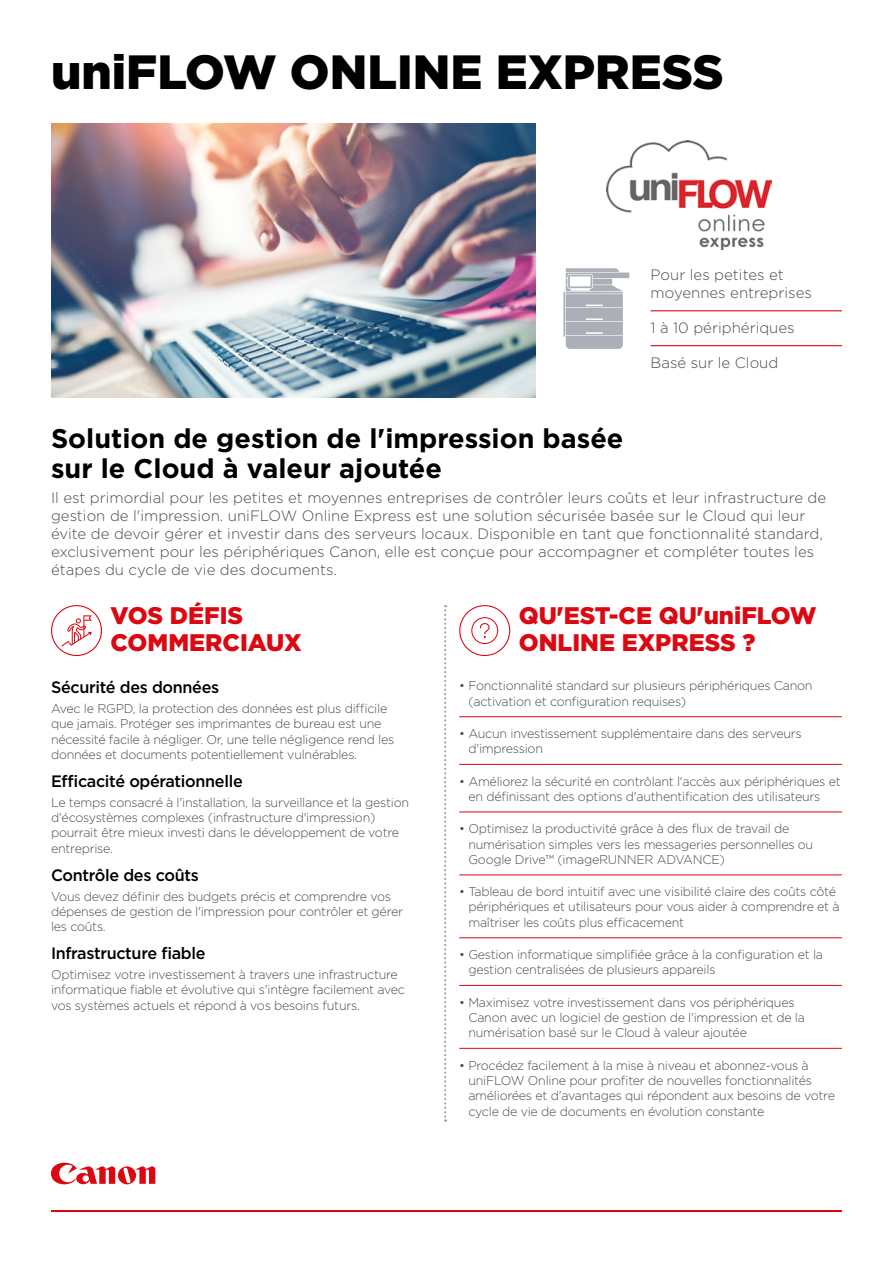
<style>
.page{position:relative;width:893px;height:1263px;background:#fff}
.page>*{position:absolute;margin:0;border:0;box-sizing:border-box;transform-origin:0 0}
.t1{font:900 48px "Gotham";color:#000}
.t2{font:700 27px/30px "Gotham";color:#000}
.t3{font:900 24px/27px "Gotham";color:#db0812}
.t4{font:500 16.5px "Gotham";letter-spacing:-.02em;color:#000}
.t5{font:300 15px/18px "Gotham";color:#484d52}
.t6{font:300 12.75px/15.3px "Gotham";letter-spacing:-.02em;color:#484d52}
</style>
<div class="page">
<svg style="left:51px;top:1162px;width:104px;height:23px"></svg>
<hr style="left:51px;top:1210px;width:791px;height:2px;background:#db0812">
<svg style="left:51px;top:605px;width:51px;height:51px"></svg>
<svg style="left:459px;top:605px;width:51px;height:51px"></svg>
<svg style="left:563px;top:268px;width:66px;height:81px"></svg>
<img style="left:51px;top:123px;width:485px;height:275px">
<hr style="left:459px;top:716px;width:383px;height:1px;background:#db0812">
<hr style="left:459px;top:764px;width:383px;height:1px;background:#db0812">
<hr style="left:459px;top:811px;width:383px;height:1px;background:#db0812">
<hr style="left:459px;top:874px;width:383px;height:1px;background:#db0812">
<hr style="left:459px;top:937px;width:383px;height:1px;background:#db0812">
<hr style="left:459px;top:985px;width:383px;height:1px;background:#db0812">
<hr style="left:459px;top:1048px;width:383px;height:1px;background:#db0812">
<svg style="left:444px;top:605px;width:2px;height:516px"></svg>
<hr style="left:651px;top:310px;width:191px;height:1px;background:#db0812">
<hr style="left:651px;top:345px;width:191px;height:1px;background:#db0812">
<img style="left:607px;top:141px;width:164px;height:108px">
<h1 class="t1" style="left:51px;top:39px;width:674px">uniFLOW ONLINE EXPRESS</h1>
<p class="t5" style="left:651px;top:266px;width:163px">Pour les petites et moyennes entreprises</p>
<p class="t5" style="left:651px;top:319px;width:146px">1 à 10 périphériques</p>
<p class="t5" style="left:651px;top:354px;width:129px">Basé sur le Cloud</p>
<h2 class="t2" style="left:51px;top:423px;width:574px">Solution de gestion de l'impression basée sur le Cloud à valeur ajoutée</h2>
<p class="t5" style="left:51px;top:488px;width:777px">Il est primordial pour les petites et moyennes entreprises de contrôler leurs coûts et leur infrastructure de gestion de l'impression. uniFLOW Online Express est une solution sécurisée basée sur le Cloud qui leur évite de devoir gérer et investir dans des serveurs locaux. Disponible en tant que fonctionnalité standard, exclusivement pour les périphériques Canon, elle est conçue pour accompagner et compléter toutes les étapes du cycle de vie des documents.</p>
<h3 class="t3" style="left:111px;top:602px;width:193px">VOS DÉFIS<br>COMMERCIAUX</h3>
<h3 class="t3" style="left:519px;top:602px;width:299px">QU'EST-CE QU'uniFLOW<br>ONLINE EXPRESS ?</h3>
<p class="t4" style="left:51px;top:677px;width:170px">Sécurité des données</p>
<p class="t6" style="left:51px;top:700px;width:345px">Avec le RGPD, la protection des données est plus difficile que jamais. Protéger ses imprimantes de bureau est une nécessité facile à négliger. Or, une telle négligence rend les données et documents potentiellement vulnérables.</p>
<p class="t4" style="left:51px;top:770px;width:193px">Efficacité opérationnelle</p>
<p class="t6" style="left:51px;top:794px;width:360px">Le temps consacré à l'installation, la surveillance et la gestion d'écosystèmes complexes (infrastructure d'impression) pourrait être mieux investi dans le développement de votre entreprise.</p>
<p class="t4" style="left:51px;top:864px;width:149px">Contrôle des coûts</p>
<p class="t6" style="left:51px;top:888px;width:354px">Vous devez définir des budgets précis et comprendre vos dépenses de gestion de l'impression pour contrôler et gérer les coûts.</p>
<p class="t4" style="left:51px;top:943px;width:156px">Infrastructure fiable</p>
<p class="t6" style="left:51px;top:966px;width:355px">Optimisez votre investissement à travers une infrastructure informatique fiable et évolutive qui s'intègre facilement avec vos systèmes actuels et répond à vos besoins futurs.</p>
<p class="t6" style="left:468px;top:678px;width:346px;text-indent:-9px">• Fonctionnalité standard sur plusieurs périphériques Canon (activation et configuration requises)</p>
<p class="t6" style="left:468px;top:725px;width:335px;text-indent:-9px">• Aucun investissement supplémentaire dans des serveurs d'impression</p>
<p class="t6" style="left:468px;top:773px;width:374px;text-indent:-9px">• Améliorez la sécurité en contrôlant l'accès aux périphériques et en définissant des options d'authentification des utilisateurs</p>
<p class="t6" style="left:468px;top:821px;width:346px;text-indent:-9px">• Optimisez la productivité grâce à des flux de travail de numérisation simples vers les messageries personnelles ou<br>Google Drive™ (imageRUNNER ADVANCE)</p>
<p class="t6" style="left:468px;top:884px;width:373px;text-indent:-9px">• Tableau de bord intuitif avec une visibilité claire des coûts côté périphériques et utilisateurs pour vous aider à comprendre et à maîtriser les coûts plus efficacement</p>
<p class="t6" style="left:468px;top:946px;width:356px;text-indent:-9px">• Gestion informatique simplifiée grâce à la configuration et la gestion centralisées de plusieurs appareils</p>
<p class="t6" style="left:468px;top:994px;width:338px;text-indent:-9px">• Maximisez votre investissement dans vos périphériques<br>Canon avec un logiciel de gestion de l'impression et de la numérisation basé sur le Cloud à valeur ajoutée</p>
<p class="t6" style="left:468px;top:1057px;width:368px;text-indent:-9px">• Procédez facilement à la mise à niveau et abonnez-vous à uniFLOW Online pour profiter de nouvelles fonctionnalités améliorées et d'avantages qui répondent aux besoins de votre cycle de vie de documents en évolution constante</p>
</div>
